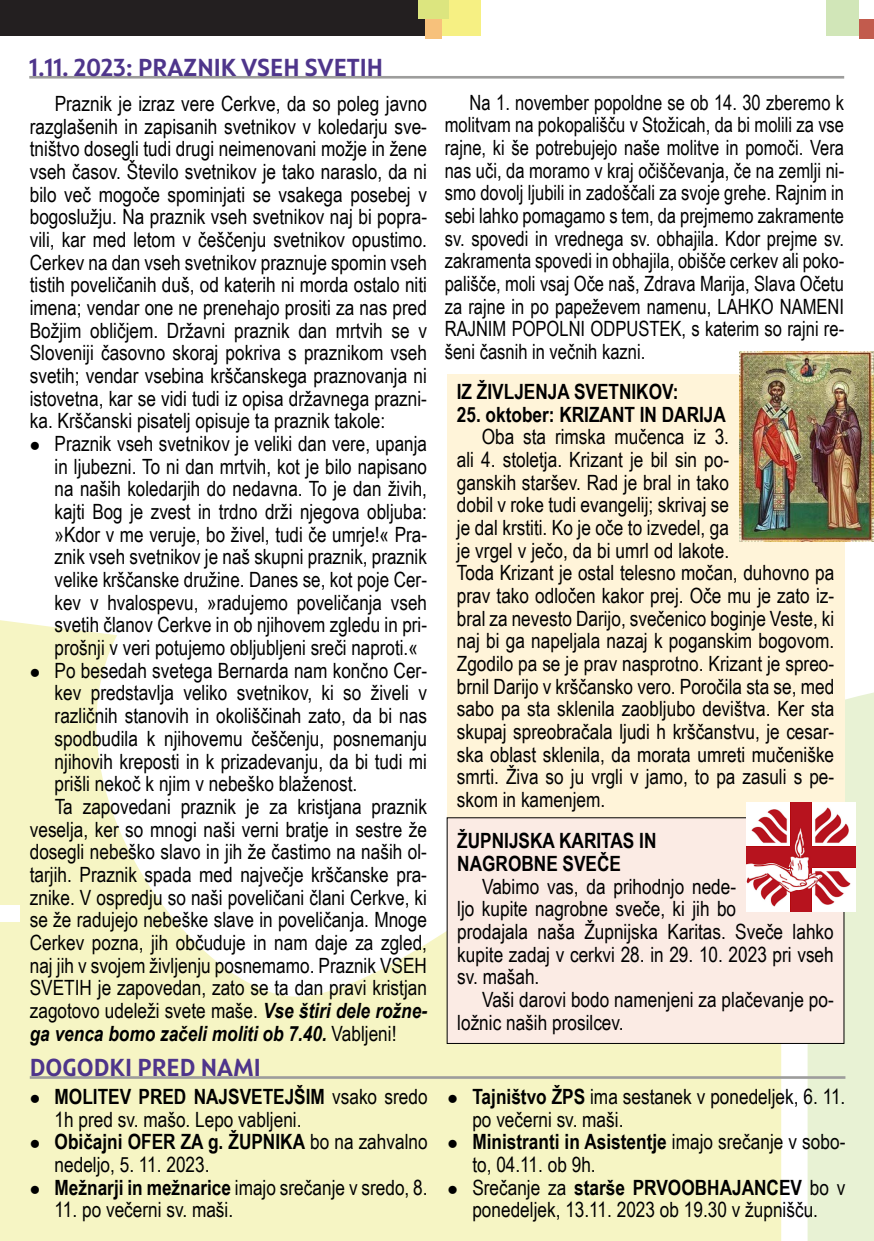
<style>
.page{position:relative;width:874px;height:1241px;background:#fff}
.page>*{position:absolute;margin:0;border:0;box-sizing:border-box;transform-origin:0 0}
.t1{font:700 24.5px "Squad";color:#4e358b}
.t2{font:21px/22.6px "Arial Narrow";color:#000}
.t3{font:21px/22.6px "Arial Narrow";color:#000;text-align:justify;scale:.96 1}
.t4{font:700 21px/22.6px "Arial Narrow";color:#000}
.t5{font:italic 700 21px "Arial Narrow";color:#000}
.s1{font-weight:700;font-style:italic}
.s2{font-weight:400;font-style:normal}
.s3{font-weight:700}
</style>
<div class="page">
<svg style="left:0;top:620px;width:780px;height:620px;fill:#f6f5c4"></svg>
<div style="left:0;top:0;width:433px;height:36px;background:#231f20"></div>
<div style="left:825px;top:0;width:48px;height:36px;background:#d1e6b8"></div>
<div style="left:433px;top:0;width:47px;height:36px;background:#f6f083"></div>
<div style="left:425px;top:0;width:17px;height:39px;background:#f7c17b"></div>
<div style="left:418px;top:0;width:31px;height:19px;background:#dce57f"></div>
<div style="left:858px;top:19px;width:15px;height:20px;background:#c25b4d"></div>
<div style="left:858px;top:0;width:15px;height:19px;background:#fff"></div>
<svg style="left:807px;top:644px;width:66px;height:596px;background:#e9f2d6"></svg>
<div style="left:0;top:904px;width:20px;height:17px;background:#fff"></div>
<hr style="left:29px;top:76px;width:814px;height:3px;background:#9d9d9c">
<div style="left:446px;top:374px;width:397px;height:448px;background:#fff4d9"></div>
<img style="left:739px;top:351px;width:134px;height:190px">
<hr style="left:30px;top:1075px;width:815px;height:3px;background:#9d9d9c">
<div style="left:447px;top:817px;width:396px;height:226px;background:#fbebe4"></div>
<img style="left:745px;top:802px;width:109px;height:109px">
<svg style="left:31px;top:1094px;width:8px;height:8px"></svg>
<svg style="left:31px;top:1139px;width:8px;height:8px"></svg>
<svg style="left:31px;top:1185px;width:8px;height:8px"></svg>
<svg style="left:448px;top:1094px;width:8px;height:8px"></svg>
<svg style="left:448px;top:1139px;width:8px;height:8px"></svg>
<svg style="left:448px;top:1185px;width:8px;height:8px"></svg>
<svg style="left:31px;top:668px;width:8px;height:8px"></svg>
<p class="t1" style="left:29px;top:52px;width:355px">1.11. 2023: PRAZNIK VSEH SVETIH</p>
<p class="t2" style="left:30px;top:91px;width:398px;text-align:justify;text-indent:25px">Praznik je izraz vere Cerkve, da so poleg javno razglašenih in zapisanih svetnikov v koledarju sve&shy;tništvo dosegli tudi drugi neimenovani možje in žene vseh časov. Število svetnikov je tako naraslo, da ni bilo več mogoče spominjati se vsakega posebej v bogoslužju. Na praznik vseh svetnikov naj bi popra&shy;vili, kar med letom v češčenju svetnikov opustimo.<br>Cerkev na dan vseh svetnikov praznuje spomin vseh tistih poveličanih duš, od katerih ni morda ostalo niti imena; vendar one ne prenehajo prositi za nas pred Božjim obličjem. Državni praznik dan mrtvih se v Sloveniji časovno skoraj pokriva s praznikom vseh svetih; vendar vsebina krščanskega praznovanja ni istovetna, kar se vidi tudi iz opisa državnega prazni&shy;ka. Krščanski pisatelj opisuje ta praznik takole:</p>
<p class="t2" style="left:55px;top:431px;width:373px">Praznik vseh svetnikov je veliki dan vere, upanja</p>
<p class="t2" style="left:55px;top:454px;width:373px">in ljubezni. To ni dan mrtvih, kot je bilo napisano</p>
<p class="t2" style="left:55px;top:477px;width:373px">na naših koledarjih do nedavna. To je dan živih,</p>
<p class="t2" style="left:55px;top:499px;width:373px">kajti Bog je zvest in trdno drži njegova obljuba:</p>
<p class="t2" style="left:55px;top:522px;width:374px">»Kdor v me veruje, bo živel, tudi če umrje!« Pra-</p>
<p class="t2" style="left:55px;top:545px;width:373px">znik vseh svetnikov je naš skupni praznik, praznik</p>
<p class="t2" style="left:55px;top:567px;width:374px">velike krščanske družine. Danes se, kot poje Cer-</p>
<p class="t2" style="left:55px;top:590px;width:373px">kev v hvalospevu, »radujemo poveličanja vseh</p>
<p class="t2" style="left:55px;top:613px;width:374px">svetih članov Cerkve in ob njihovem zgledu in pri-</p>
<p class="t2" style="left:55px;top:635px;width:364px">prošnji v veri potujemo obljubljeni sreči naproti.«</p>
<p class="t2" style="left:55px;top:658px;width:374px">Po besedah svetega Bernarda nam končno Cer-</p>
<p class="t2" style="left:55px;top:681px;width:374px">kev predstavlja veliko svetnikov, ki so živeli v</p>
<p class="t2" style="left:55px;top:703px;width:374px">različnih stanovih in okoliščinah zato, da bi nas</p>
<p class="t2" style="left:55px;top:726px;width:374px">spodbudila k njihovemu češčenju, posnemanju</p>
<p class="t2" style="left:55px;top:749px;width:374px">njihovih kreposti in k prizadevanju, da bi tudi mi</p>
<p class="t2" style="left:55px;top:771px;width:304px">prišli nekoč k njim v nebeško blaženost.</p>
<p class="t2" style="left:55px;top:794px;width:373px">Ta zapovedani praznik je za kristjana praznik</p>
<p class="t2" style="left:30px;top:816px;width:398px">veselja, ker so mnogi naši verni bratje in sestre že</p>
<p class="t2" style="left:30px;top:839px;width:398px">dosegli nebeško slavo in jih že častimo na naših ol-</p>
<p class="t2" style="left:30px;top:862px;width:398px">tarjih. Praznik spada med največje krščanske pra-</p>
<p class="t2" style="left:30px;top:884px;width:398px">znike. V ospredju so naši poveličani člani Cerkve, ki</p>
<p class="t2" style="left:30px;top:907px;width:398px">se že radujejo nebeške slave in poveličanja. Mnoge</p>
<p class="t2" style="left:30px;top:930px;width:398px">Cerkev pozna, jih občuduje in nam daje za zgled,</p>
<p class="t2" style="left:30px;top:952px;width:398px">naj jih v svojem življenju posnemamo. Praznik VSEH</p>
<p class="t2" style="left:30px;top:975px;width:398px">SVETIH je zapovedan, zato se ta dan pravi kristjan</p>
<p class="t2" style="left:30px;top:998px;width:398px">zagotovo udeleži svete maše. <span class="s1">Vse štiri dele rožne-</span></p>
<p class="t5" style="left:30px;top:1017px;width:368px">ga venca bomo začeli moliti ob 7.40. <span class="s2">Vabljeni!</span></p>
<p class="t1" style="left:30px;top:1051px;width:232px">DOGODKI PRED NAMI</p>
<p class="t2" style="left:55px;top:1084px;width:374px"><span class="s3">MOLITEV PRED NAJSVETEJŠIM</span> vsako sredo 1h pred sv. mašo. Lepo vabljeni.<br><span class="s3">Običajni OFER ZA g. ŽUPNIKA</span> bo na zahvalno nedeljo, 5. 11. 2023.<br><span class="s3">Mežnarji in mežnarice</span> imajo srečanje v sredo, 8.</p>
<p class="t2" style="left:55px;top:1197px;width:180px">11. po večerni sv. maši.</p>
<p class="t3" style="left:444px;top:90px;width:417px;text-indent:25px">Na 1. november popoldne se ob 14. 30 zberemo k molitvam na pokopališču v Stožicah, da bi molili za vse rajne, ki še potrebujejo naše molitve in pomoči. Vera nas uči, da moramo v kraj očiščevanja, če na zemlji ni&shy;smo dovolj ljubili in zadoščali za svoje grehe. Rajnim in sebi lahko pomagamo s tem, da prejmemo zakramente sv. spovedi in vrednega sv. obhajila. Kdor prejme sv. zakramenta spovedi in obhajila, obišče cerkev ali poko&shy;pališče, moli vsaj Oče naš, Zdrava Marija, Slava Očetu za rajne in po papeževem namenu, LAHKO NAMENI RAJNIM POPOLNI ODPUSTEK, s katerim so rajni re&shy;šeni časnih in večnih kazni.</p>
<p class="t4" style="left:456px;top:379px;width:223px">IZ ŽIVLJENJA SVETNIKOV:</p>
<p class="t4" style="left:456px;top:402px;width:270px">25. oktober: KRIZANT IN DARIJA</p>
<p class="t2" style="left:456px;top:425px;width:379px;text-indent:25px">Oba sta rimska mučenca iz 3.<br>ali 4. stoletja. Krizant je bil sin po-<br>ganskih staršev. Rad je bral in tako<br>dobil v roke tudi evangelij; skrivaj se<br>je dal krstiti. Ko je oče to izvedel, ga<br>je vrgel v ječo, da bi umrl od lakote.<br>Toda Krizant je ostal telesno močan, duhovno pa prav tako odločen kakor prej. Oče mu je zato iz&shy;bral za nevesto Darijo, svečenico boginje Veste, ki naj bi ga napeljala nazaj k poganskim bogovom.<br>Zgodilo pa se je prav nasprotno. Krizant je spreo&shy;brnil Darijo v krščansko vero. Poročila sta se, med sabo pa sta sklenila zaobljubo devištva. Ker sta skupaj spreobračala ljudi h krščanstvu, je cesar&shy;ska oblast sklenila, da morata umreti mučeniške smrti. Živa so ju vrgli v jamo, to pa zasuli s pe&shy;skom in kamenjem.</p>
<p class="t4" style="left:457px;top:828px;width:200px">ŽUPNIJSKA KARITAS IN<br>NAGROBNE SVEČE</p>
<p class="t2" style="left:457px;top:873px;width:378px;text-indent:25px">Vabimo vas, da prihodnjo nede-<br>ljo kupite nagrobne sveče, ki jih bo<br>prodajala naša Župnijska Karitas. Sveče lahko kupite zadaj v cerkvi 28. in 29. 10. 2023 pri vseh sv. mašah.</p>
<p class="t2" style="left:457px;top:987px;width:378px;text-indent:25px">Vaši darovi bodo namenjeni za plačevanje po&shy;ložnic naših prosilcev.</p>
<p class="t2" style="left:472px;top:1084px;width:374px"><span class="s3">Tajništvo ŽPS</span> ima sestanek v ponedeljek, 6. 11. po večerni sv. maši.<br><span class="s3">Ministranti in Asistentje</span> imajo srečanje v sobo&shy;to, 04.11. ob 9h.<br>Srečanje za <span class="s3">starše PRVOOBHAJANCEV</span> bo v ponedeljek, 13.11. 2023 ob 19.30 v župnišču.</p>
</div>
